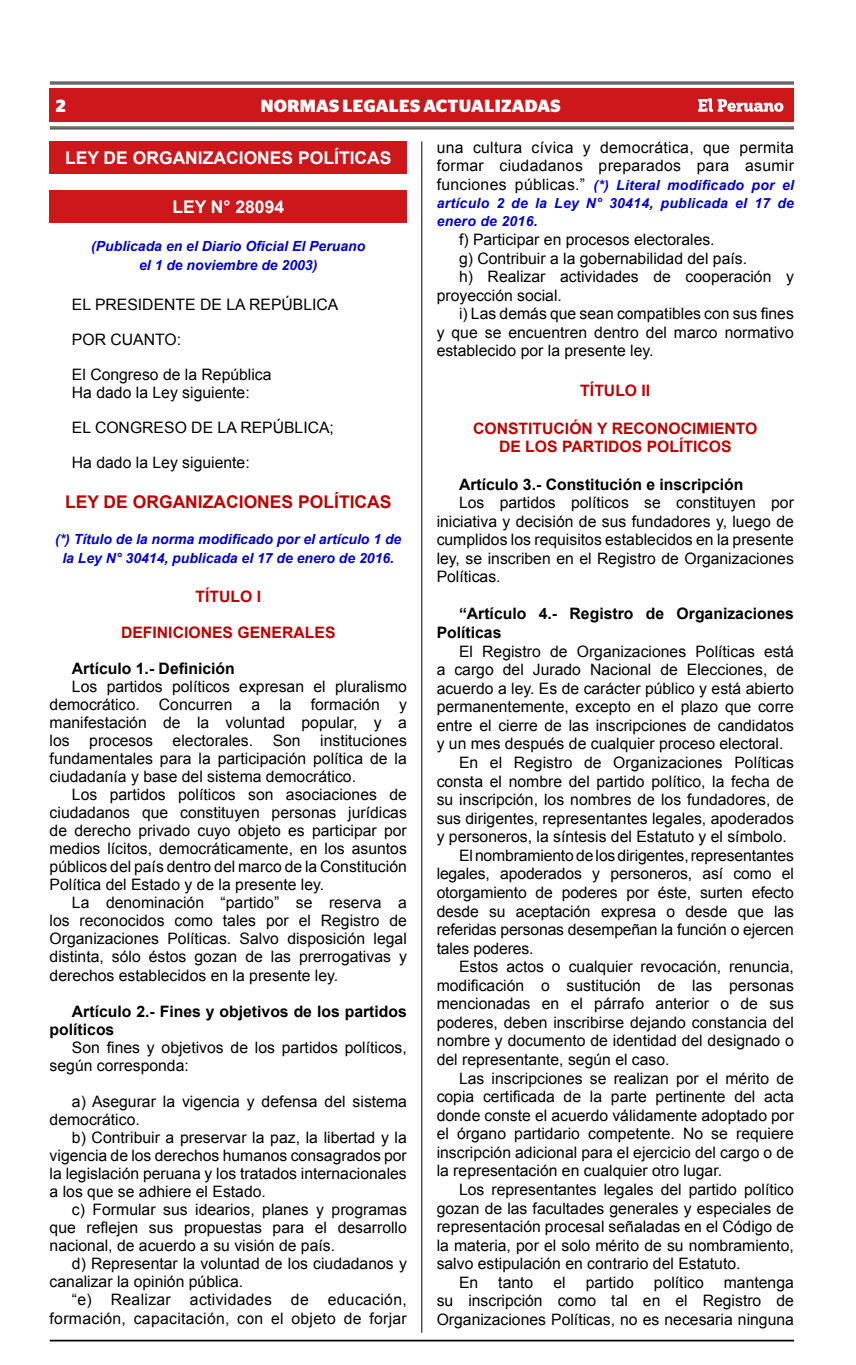
<style>
.page{position:relative;width:856px;height:1365px;background:#fff}
.page>*{position:absolute;margin:0;border:0;box-sizing:border-box;transform-origin:0 0}
.t1{font:700 17.5px "Arial";color:#fff}
.t2{font:700 17.5px "Arial";color:#be0000}
.t3{font:700 17.5px "Stag Sans";letter-spacing:.02em;color:#fff}
.t4{font:15.75px/18px "Arial";color:#000;text-align:justify}
.t5{font:15.75px/18.4px "Arial";letter-spacing:.02em;color:#000;text-align:right}
.t6{font:700 15.75px/18px "Arial";color:#000}
.t7{font:700 15.75px/18.6px "Arial";color:#be0000;text-align:center}
.t8{font:italic 700 14px/18.6px "Arial";color:#0000d2;text-align:center}
.s1{font-weight:400;font-style:normal;font-size:15.75px;color:#000}
</style>
<div class="page">
<hr style="left:50px;top:1339px;width:744px;height:2px;background:#000">
<div style="left:50px;top:88px;width:744px;height:34px;background:#cd171a"></div>
<hr style="left:50px;top:82px;width:744px;height:1px;background:#000">
<hr style="left:50px;top:84px;width:744px;height:1px;background:#000">
<hr style="left:50px;top:127px;width:744px;height:1px;background:#000">
<hr style="left:50px;top:128px;width:744px;height:1px;background:#000">
<svg style="left:698px;top:98px;width:85px;height:14px"></svg>
<hr style="left:421px;top:141px;width:1px;height:1191px;background:#000">
<div style="left:50px;top:141px;width:357px;height:33px;background:#cd171a"></div>
<div style="left:50px;top:190px;width:357px;height:32px;background:#cd171a"></div>
<p class="t3" style="left:56px;top:96px;width:11px">2</p>
<p class="t3" style="left:261px;top:96px;width:289px">NORMAS LEGALES ACTUALIZADAS</p>
<p class="t1" style="left:65px;top:146px;width:328px">LEY DE ORGANIZACIONES POLÍTICAS</p>
<p class="t1" style="left:172px;top:195px;width:113px">LEY N° 28094</p>
<p class="t8" style="left:91px;top:238px;width:275px">(Publicada en el Diario Oficial El Peruano el 1 de noviembre de 2003)</p>
<p class="t4" style="left:72px;top:296px;width:268px">EL PRESIDENTE DE LA REPÚBLICA</p>
<p class="t4" style="left:72px;top:331px;width:111px">POR CUANTO:</p>
<p class="t4" style="left:72px;top:366px;width:201px;line-height:17.5px">El Congreso de la República<br>Ha dado la Ley siguiente:</p>
<p class="t4" style="left:72px;top:418px;width:263px">EL CONGRESO DE LA REPÚBLICA;</p>
<p class="t4" style="left:72px;top:453px;width:179px">Ha dado la Ley siguiente:</p>
<p class="t2" style="left:65px;top:490px;width:328px">LEY DE ORGANIZACIONES POLÍTICAS</p>
<p class="t8" style="left:55px;top:530px;width:348px">(*) Título de la norma modificado por el artículo 1 de la Ley N° 30414, publicada el 17 de enero de 2016.</p>
<p class="t7" style="left:195px;top:587px;width:67px">TÍTULO I</p>
<p class="t7" style="left:121px;top:623px;width:216px">DEFINICIONES GENERALES</p>
<p class="t6" style="left:72px;top:660px;width:164px">Artículo 1.- Definición</p>
<p class="t4" style="left:50px;top:677px;width:359px;text-indent:22px">Los partidos políticos expresan el pluralismo democrático. Concurren a la formación y manifestación de la voluntad popular, y a los procesos electorales. Son instituciones fundamentales para la participación política de la ciudadanía y base del sistema democrático.</p>
<p class="t4" style="left:50px;top:785px;width:359px;text-indent:22px">Los partidos políticos son asociaciones de ciudadanos que constituyen personas jurídicas de derecho privado cuyo objeto es participar por medios lícitos, democráticamente, en los asuntos públicos del país dentro del marco de la Constitución Política del Estado y de la presente ley.</p>
<p class="t4" style="left:50px;top:893px;width:359px;text-indent:22px">La denominación “partido” se reserva a los reconocidos como tales por el Registro de Organizaciones Políticas. Salvo disposición legal distinta, sólo éstos gozan de las prerrogativas y derechos establecidos en la presente ley.</p>
<p class="t6" style="left:50px;top:1002px;width:359px;text-indent:22px">Artículo 2.- Fines y objetivos de los partidos políticos</p>
<p class="t4" style="left:50px;top:1038px;width:359px;text-indent:22px">Son fines y objetivos de los partidos políticos, según corresponda:</p>
<p class="t4" style="left:50px;top:1092px;width:359px;text-indent:22px">a) Asegurar la vigencia y defensa del sistema democrático.</p>
<p class="t4" style="left:50px;top:1128px;width:359px;text-indent:22px">b) Contribuir a preservar la paz, la libertad y la vigencia de los derechos humanos consagrados por la legislación peruana y los tratados internacionales a los que se adhiere el Estado.</p>
<p class="t4" style="left:50px;top:1200px;width:359px;text-indent:22px">c) Formular sus idearios, planes y programas que reflejen sus propuestas para el desarrollo nacional, de acuerdo a su visión de país.</p>
<p class="t4" style="left:50px;top:1254px;width:359px;text-indent:22px">d) Representar la voluntad de los ciudadanos y canalizar la opinión pública.</p>
<p class="t5" style="left:50px;top:1290px;width:359px">“e) Realizar actividades de educación, formación, capacitación, con el objeto de forjar</p>
<p class="t5" style="left:437px;top:138px;width:359px;text-align:left">una cultura cívica y democrática, que permita formar ciudadanos preparados para asumir</p>
<p class="t8" style="left:437px;top:176px;width:359px;text-align:justify"><span class="s1">funciones públicas.”</span> (*) Literal modificado por el artículo 2 de la Ley N° 30414, publicada el 17 de enero de 2016.</p>
<p class="t4" style="left:459px;top:231px;width:257px">f) Participar en procesos electorales.</p>
<p class="t4" style="left:459px;top:249px;width:290px">g) Contribuir a la gobernabilidad del país.</p>
<p class="t4" style="left:459px;top:268px;width:336px">h) Realizar actividades de cooperación y</p>
<p class="t4" style="left:437px;top:286px;width:127px">proyección social.</p>
<p class="t4" style="left:459px;top:305px;width:336px">i) Las demás que sean compatibles con sus fines</p>
<p class="t4" style="left:437px;top:323px;width:359px">y que se encuentren dentro del marco normativo</p>
<p class="t4" style="left:437px;top:342px;width:218px">establecido por la presente ley.</p>
<p class="t7" style="left:580px;top:381px;width:72px">TÍTULO II</p>
<p class="t7" style="left:473px;top:419px;width:286px">CONSTITUCIÓN Y RECONOCIMIENTO<br>DE LOS PARTIDOS POLÍTICOS</p>
<p class="t6" style="left:459px;top:475px;width:286px">Artículo 3.- Constitución e inscripción</p>
<p class="t4" style="left:437px;top:493px;width:359px;line-height:18.6px;text-indent:22px">Los partidos políticos se constituyen por iniciativa y decisión de sus fundadores y, luego de cumplidos los requisitos establecidos en la presente ley, se inscriben en el Registro de Organizaciones Políticas.</p>
<p class="t6" style="left:437px;top:605px;width:359px;line-height:18.6px;text-indent:22px">“Artículo 4.- Registro de Organizaciones<br>Políticas</p>
<p class="t4" style="left:459px;top:642px;width:336px">El Registro de Organizaciones Políticas está</p>
<p class="t4" style="left:437px;top:660px;width:359px">a cargo del Jurado Nacional de Elecciones, de</p>
<p class="t4" style="left:437px;top:679px;width:359px">acuerdo a ley. Es de carácter público y está abierto</p>
<p class="t4" style="left:437px;top:697px;width:359px">permanentemente, excepto en el plazo que corre</p>
<p class="t4" style="left:437px;top:716px;width:359px">entre el cierre de las inscripciones de candidatos</p>
<p class="t4" style="left:437px;top:735px;width:348px">y un mes después de cualquier proceso electoral.</p>
<p class="t4" style="left:459px;top:753px;width:336px">En el Registro de Organizaciones Políticas</p>
<p class="t4" style="left:437px;top:772px;width:359px">consta el nombre del partido político, la fecha de</p>
<p class="t4" style="left:437px;top:790px;width:359px">su inscripción, los nombres de los fundadores, de</p>
<p class="t4" style="left:437px;top:809px;width:359px">sus dirigentes, representantes legales, apoderados</p>
<p class="t4" style="left:437px;top:827px;width:352px">y personeros, la síntesis del Estatuto y el símbolo.</p>
<p class="t4" style="left:459px;top:846px;width:336px">El nombramiento de los dirigentes, representantes</p>
<p class="t4" style="left:437px;top:864px;width:359px">legales, apoderados y personeros, así como el</p>
<p class="t4" style="left:437px;top:883px;width:359px">otorgamiento de poderes por éste, surten efecto</p>
<p class="t4" style="left:437px;top:902px;width:359px">desde su aceptación expresa o desde que las</p>
<p class="t4" style="left:437px;top:920px;width:359px">referidas personas desempeñan la función o ejercen</p>
<p class="t4" style="left:437px;top:939px;width:98px">tales poderes.</p>
<p class="t4" style="left:459px;top:957px;width:336px">Estos actos o cualquier revocación, renuncia,</p>
<p class="t4" style="left:437px;top:976px;width:359px">modificación o sustitución de las personas</p>
<p class="t4" style="left:437px;top:994px;width:359px">mencionadas en el párrafo anterior o de sus</p>
<p class="t4" style="left:437px;top:1013px;width:359px">poderes, deben inscribirse dejando constancia del</p>
<p class="t4" style="left:437px;top:1031px;width:359px">nombre y documento de identidad del designado o</p>
<p class="t4" style="left:437px;top:1050px;width:234px">del representante, según el caso.</p>
<p class="t4" style="left:459px;top:1069px;width:336px">Las inscripciones se realizan por el mérito de</p>
<p class="t4" style="left:437px;top:1087px;width:359px">copia certificada de la parte pertinente del acta</p>
<p class="t4" style="left:437px;top:1106px;width:359px">donde conste el acuerdo válidamente adoptado por</p>
<p class="t4" style="left:437px;top:1124px;width:359px">el órgano partidario competente. No se requiere</p>
<p class="t4" style="left:437px;top:1143px;width:359px">inscripción adicional para el ejercicio del cargo o de</p>
<p class="t4" style="left:437px;top:1161px;width:287px">la representación en cualquier otro lugar.</p>
<p class="t4" style="left:459px;top:1180px;width:336px">Los representantes legales del partido político</p>
<p class="t4" style="left:437px;top:1198px;width:359px">gozan de las facultades generales y especiales de</p>
<p class="t4" style="left:437px;top:1217px;width:359px">representación procesal señaladas en el Código de</p>
<p class="t4" style="left:437px;top:1236px;width:359px">la materia, por el solo mérito de su nombramiento,</p>
<p class="t4" style="left:437px;top:1254px;width:305px">salvo estipulación en contrario del Estatuto.</p>
<p class="t4" style="left:459px;top:1273px;width:21px">En</p>
<p class="t4" style="left:498px;top:1273px;width:37px">tanto</p>
<p class="t4" style="left:553px;top:1273px;width:14px">el</p>
<p class="t4" style="left:586px;top:1273px;width:50px">partido</p>
<p class="t4" style="left:654px;top:1273px;width:51px">político</p>
<p class="t4" style="left:437px;top:1272px;width:359px;line-height:18.6px;text-indent:287px">mantenga su inscripción como tal en el Registro de Organizaciones Políticas, no es necesaria ninguna</p>
</div>
